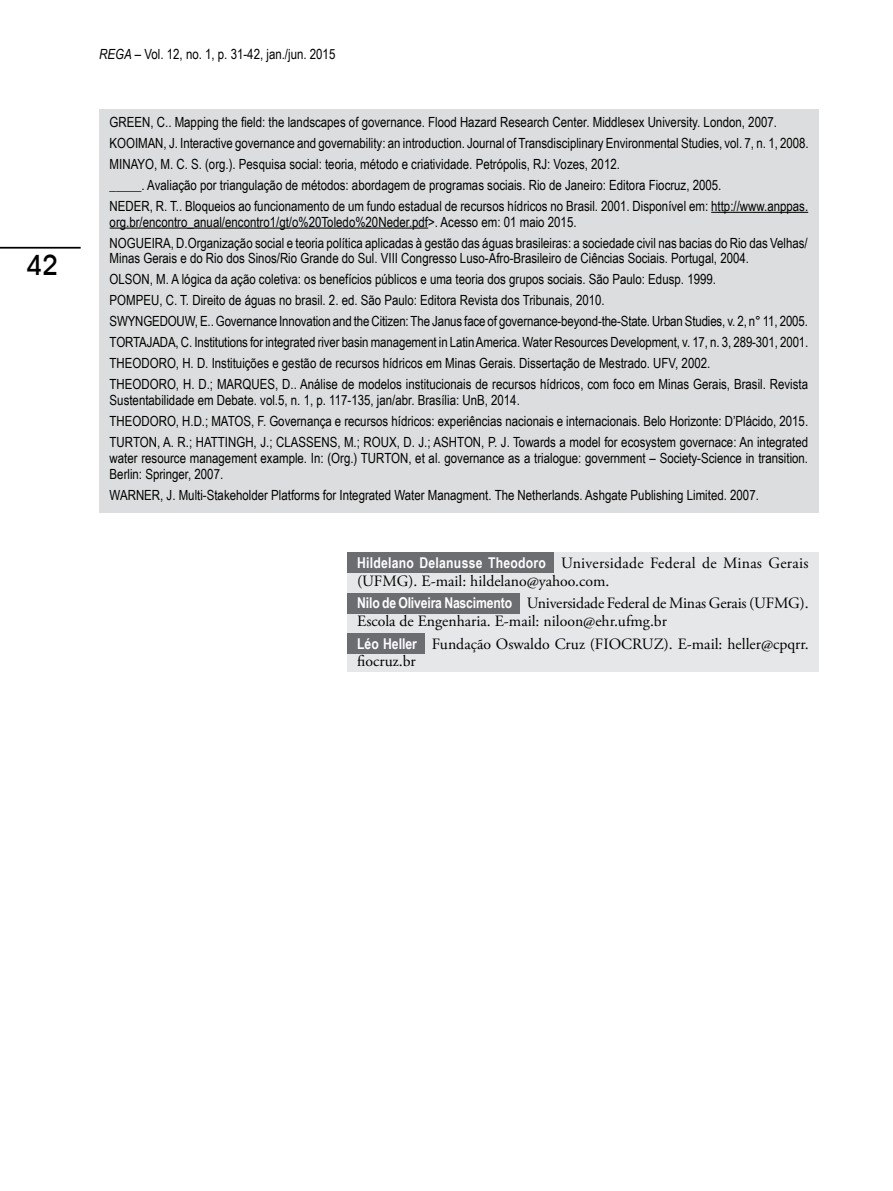
<style>
.page{position:relative;width:893px;height:1191px;background:#fff}
.page>*{position:absolute;margin:0;border:0;box-sizing:border-box;transform-origin:0 0}
.t1{font:500 28px "Avant Garde IT Cby BT";color:#000}
.t2{font:15.75px/17.5px "Adobe Garamond Pro";color:#000}
.t3{font:14px/21px "Arial Narrow";color:#000}
.s1{font-style:italic}
.s2{font-family:"Arial Narrow";font-weight:700;font-size:14.88px;color:#fff}
</style>
<div class="page">
<hr style="left:0;top:247px;width:81px;height:2px;background:#000">
<div style="left:99px;top:109px;width:720px;height:403px;background:#dcddde"></div>
<hr style="left:711px;top:212px;width:97px;height:1px;background:#000">
<hr style="left:110px;top:227px;width:318px;height:2px;background:#000">
<div style="left:347px;top:552px;width:472px;height:120px;background:#e5e7e8"></div>
<div style="left:347px;top:552px;width:207px;height:21px;background:#6c6d71"></div>
<div style="left:347px;top:593px;width:173px;height:21px;background:#6c6d71"></div>
<div style="left:347px;top:633px;width:78px;height:20px;background:#6c6d71"></div>
<h1 class="t1" style="left:26px;top:247px;width:34px">42</h1>
<p class="t3" style="left:99px;top:43px;width:238px"><span class="s1">REGA</span> – Vol. 12, no. 1, p. 31-42, jan./jun. 2015</p>
<p class="t3" style="left:110px;top:111px;width:701px">GREEN, C.. Mapping the field: the landscapes of governance. Flood Hazard Research Center. Middlesex University. London, 2007.<br>KOOIMAN, J. Interactive governance and governability: an introduction. Journal of Transdisciplinary Environmental Studies, vol. 7, n. 1, 2008.<br>MINAYO, M. C. S. (org.). Pesquisa social: teoria, método e criatividade. Petrópolis, RJ: Vozes, 2012.<br>_____. Avaliação por triangulação de métodos: abordagem de programas sociais. Rio de Janeiro: Editora Fiocruz, 2005.<br>NEDER, R. T.. Bloqueios ao funcionamento de um fundo estadual de recursos hídricos no Brasil. 2001. Disponível em: http://www.anppas.</p>
<p class="t3" style="left:110px;top:211px;width:700px">org.br/encontro_anual/encontro1/gt/o%20Toledo%20Neder.pdf&gt;. Acesso em: 01 maio 2015.<br>NOGUEIRA, D.Organização social e teoria política aplicadas à gestão das águas brasileiras: a sociedade civil nas bacias do Rio das Velhas/</p>
<p class="t3" style="left:110px;top:247px;width:700px">Minas Gerais e do Rio dos Sinos/Rio Grande do Sul. VIII Congresso Luso‑Afro‑Brasileiro de Ciências Sociais. Portugal, 2004.<br>OLSON, M. A lógica da ação coletiva: os benefícios públicos e uma teoria dos grupos sociais. São Paulo: Edusp. 1999.<br>POMPEU, C. T. Direito de águas no brasil. 2. ed. São Paulo: Editora Revista dos Tribunais, 2010.<br>SWYNGEDOUW, E.. Governance Innovation and the Citizen: The Janus face of governance‑beyond‑the‑State. Urban Studies, v. 2, n° 11, 2005.<br>TORTAJADA, C. Institutions for integrated river basin management in Latin America. Water Resources Development, v. 17, n. 3, 289‑301, 2001.<br>THEODORO, H. D. Instituições e gestão de recursos hídricos em Minas Gerais. Dissertação de Mestrado. UFV, 2002.<br>THEODORO, H. D.; MARQUES, D.. Análise de modelos institucionais de recursos hídricos, com foco em Minas Gerais, Brasil. Revista</p>
<p class="t3" style="left:110px;top:389px;width:700px">Sustentabilidade em Debate. vol.5, n. 1, p. 117‑135, jan/abr. Brasília: UnB, 2014.<br>THEODORO, H.D.; MATOS, F. Governança e recursos hídricos: experiências nacionais e internacionais. Belo Horizonte: D’Plácido, 2015.<br>TURTON, A. R.; HATTINGH, J.; CLASSENS, M.; ROUX, D. J.; ASHTON, P. J. Towards a model for ecosystem governace: An integrated</p>
<p class="t3" style="left:110px;top:449px;width:700px;line-height:15.8px">water resource management example. In: (Org.) TURTON, et al. governance as a trialogue: government – Society‑Science in transition.<br>Berlin: Springer, 2007.</p>
<p class="t3" style="left:110px;top:484px;width:651px">WARNER, J. Multi‑Stakeholder Platforms for Integrated Water Managment. The Netherlands. Ashgate Publishing Limited. 2007.</p>
<p class="t2" style="left:357px;top:555px;width:453px"><span class="s2">Hildelano Delanusse Theodoro</span> Universidade Federal de Minas Gerais (UFMG). E-mail: hildelano@yahoo.com.</p>
<p class="t2" style="left:357px;top:595px;width:453px"><span class="s2">Nilo de Oliveira Nascimento</span> Universidade Federal de Minas Gerais (UFMG).<br>Escola de Engenharia. E-mail: niloon@ehr.ufmg.br</p>
<p class="t2" style="left:357px;top:635px;width:453px"><span class="s2">Léo Heller</span> Fundação Oswaldo Cruz (FIOCRUZ). E-mail: heller@cpqrr. fiocruz.br</p>
</div>
